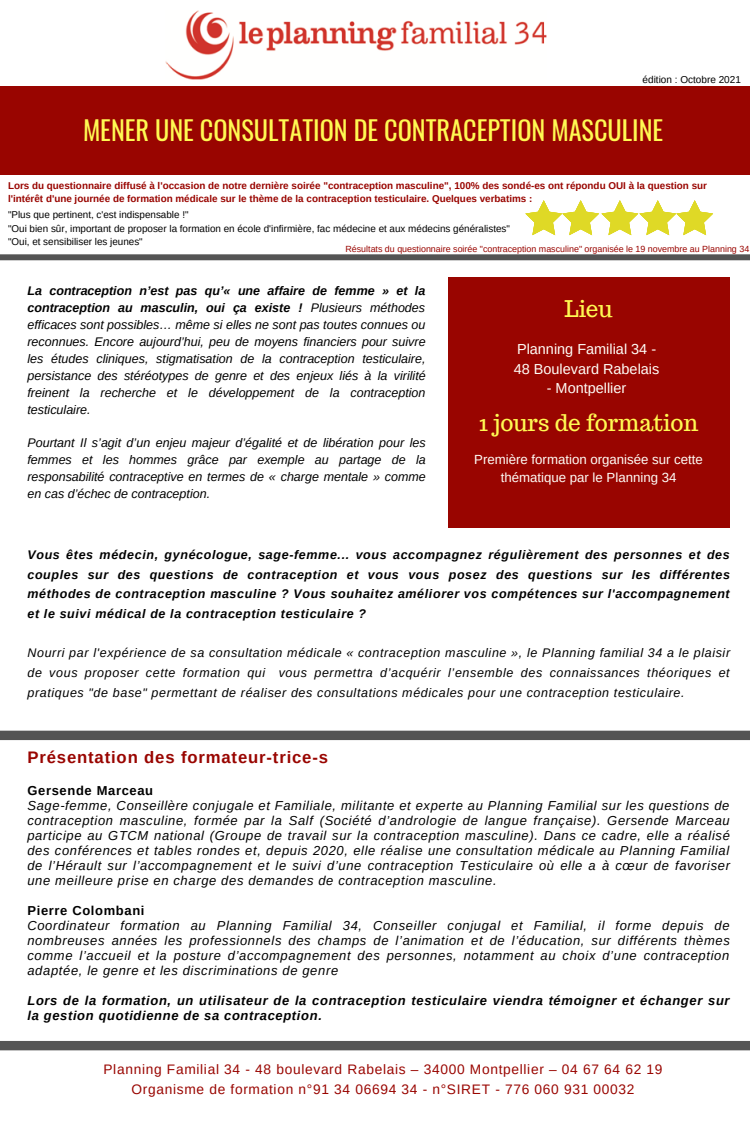
<style>
.page{position:relative;width:750px;height:1125px;background:#fff}
.page>*{position:absolute;margin:0;border:0;box-sizing:border-box;transform-origin:0 0}
.t1{font:26.25px "Oswald";color:#fff952}
.t2{font:22.5px "Trocchi";color:#fff952}
.t3{font:700 16.75px "Arimo";letter-spacing:.05em;color:#990500}
.t4{font:14.5px "Arimo";color:#fffdf7}
.t5{font:13.75px "Arimo";letter-spacing:.05em;color:#990500}
.t6{font:13.25px/17.8px "Arimo";color:#fffdf7;text-align:center}
.t7{font:italic 13px/15px "Arimo";letter-spacing:.05em;color:#000;text-align:justify}
.t8{font:italic 700 13px/15px "Arimo";letter-spacing:.05em;color:#000}
.t9{font:700 13px "Arimo";letter-spacing:.05em;color:#000}
.t10{font:italic 12.5px/16.9px "Arimo";color:#000;text-align:justify}
.t11{font:italic 700 12.5px/19.8px "Arimo";letter-spacing:.05em;color:#000;text-align:justify}
.t12{font:10px "Arimo";color:#000}
.t13{font:700 9.88px/13.1px "Arimo";color:#990500}
.t14{font:9.88px "Arimo";color:#000}
.t15{font:8.88px "Arimo";color:#990500}
.s1{font-weight:700}
</style>
<div class="page">
<div style="left:0;top:86px;width:750px;height:88px;background:#990500"></div>
<svg style="left:525px;top:200px;width:188px;height:35px"></svg>
<svg style="left:0;top:254px;width:750px;height:6px;background:#5d5d5d"></svg>
<div style="left:448px;top:277px;width:281px;height:250px;background:#990500"></div>
<svg style="left:0;top:731px;width:750px;height:319px"></svg>
<img style="left:165px;top:10px;width:382px;height:70px">
<p class="t12" style="left:643px;top:74px;width:100px">édition : Octobre 2021</p>
<p class="t1" style="left:83px;top:110px;width:582px">MENER UNE CONSULTATION DE CONTRACEPTION MASCULINE</p>
<p class="t13" style="left:8px;top:179px;width:701px">Lors du questionnaire diffusé à l'occasion de notre dernière soirée "contraception masculine", 100% des sondé-es ont répondu OUI à la question sur l'intérêt d'une journée de formation médicale sur le thème de la contraception testiculaire. Quelques verbatims :</p>
<p class="t14" style="left:8px;top:210px;width:182px">"Plus que pertinent, c'est indispensable !"</p>
<p class="t14" style="left:8px;top:223px;width:503px">"Oui bien sûr, important de proposer la formation en école d'infirmière, fac médecine et aux médecins généralistes"</p>
<p class="t14" style="left:8px;top:236px;width:136px">"Oui, et sensibiliser les jeunes"</p>
<p class="t15" style="left:345px;top:244px;width:405px">Résultats du questionnaire soirée "contraception masculine" organisée le 19 novembre au Planning 34</p>
<p class="t10" style="left:27px;top:283px;width:400px"><span class="s1">La contraception n’est pas qu’« une affaire de femme » et la contraception au masculin, oui ça existe !</span> Plusieurs méthodes efficaces sont possibles… même si elles ne sont pas toutes connues ou reconnues. Encore aujourd’hui, peu de moyens financiers pour suivre les études cliniques, stigmatisation de la contraception testiculaire, persistance des stéréotypes de genre et des enjeux liés à la virilité freinent la recherche et le développement de la contraception testiculaire.</p>
<p class="t10" style="left:27px;top:434px;width:400px">Pourtant Il s’agit d’un enjeu majeur d’égalité et de libération pour les femmes et les hommes grâce par exemple au partage de la responsabilité contraceptive en termes de « charge mentale » comme en cas d’échec de contraception.</p>
<p class="t2" style="left:565px;top:294px;width:50px">Lieu</p>
<p class="t4" style="left:517px;top:341px;width:141px">Planning Familial 34 -</p>
<p class="t4" style="left:514px;top:360px;width:147px">48 Boulevard Rabelais</p>
<p class="t4" style="left:547px;top:380px;width:81px">- Montpellier</p>
<p class="t2" style="left:479px;top:408px;width:221px">1 jours de formation</p>
<p class="t6" style="left:474px;top:451px;width:230px">Première formation organisée sur cette thématique par le Planning 34</p>
<p class="t11" style="left:27px;top:545px;width:704px">Vous êtes médecin, gynécologue, sage-femme... vous accompagnez régulièrement des personnes et des couples sur des questions de contraception et vous vous posez des questions sur les différentes méthodes de contraception masculine ? Vous souhaitez améliorer vos compétences sur l'accompagnement et le suivi médical de la contraception testiculaire ?</p>
<p class="t10" style="left:27px;top:643px;width:704px;line-height:19.8px">Nourri par l'expérience de sa consultation médicale « contraception masculine », le Planning familial 34 a le plaisir de vous proposer cette formation qui vous permettra d’acquérir l’ensemble des connaissances théoriques et pratiques "de base" permettant de réaliser des consultations médicales pour une contraception testiculaire.</p>
<p class="t3" style="left:27px;top:748px;width:302px">Présentation des formateur-trice-s</p>
<p class="t9" style="left:27px;top:783px;width:127px">Gersende Marceau</p>
<p class="t7" style="left:27px;top:798px;width:704px">Sage-femme, Conseillère conjugale et Familiale, militante et experte au Planning Familial sur les questions de contraception masculine, formée par la Salf (Société d’andrologie de langue française). Gersende Marceau participe au GTCM national (Groupe de travail sur la contraception masculine). Dans ce cadre, elle a réalisé des conférences et tables rondes et, depuis 2020, elle réalise une consultation médicale au Planning Familial de l’Hérault sur l’accompagnement et le suivi d’une contraception Testiculaire où elle a à cœur de favoriser une meilleure prise en charge des demandes de contraception masculine.</p>
<p class="t9" style="left:27px;top:903px;width:119px">Pierre Colombani</p>
<p class="t7" style="left:27px;top:918px;width:704px">Coordinateur formation au Planning Familial 34, Conseiller conjugal et Familial, il forme depuis de nombreuses années les professionnels des champs de l’animation et de l’éducation, sur différents thèmes comme l’accueil et la posture d’accompagnement des personnes, notamment au choix d’une contraception adaptée, le genre et les discriminations de genre</p>
<p class="t8" style="left:27px;top:993px;width:704px">Lors de la formation, un utilisateur de la contraception testiculaire viendra témoigner et échanger sur la gestion quotidienne de sa contraception.</p>
<p class="t5" style="left:103px;top:1062px;width:561px">Planning Familial 34 - 48 boulevard Rabelais – 34000 Montpellier – 04 67 64 62 19</p>
<p class="t5" style="left:132px;top:1081px;width:505px">Organisme de formation n°91 34 06694 34 - n°SIRET - 776 060 931 00032</p>
</div>
